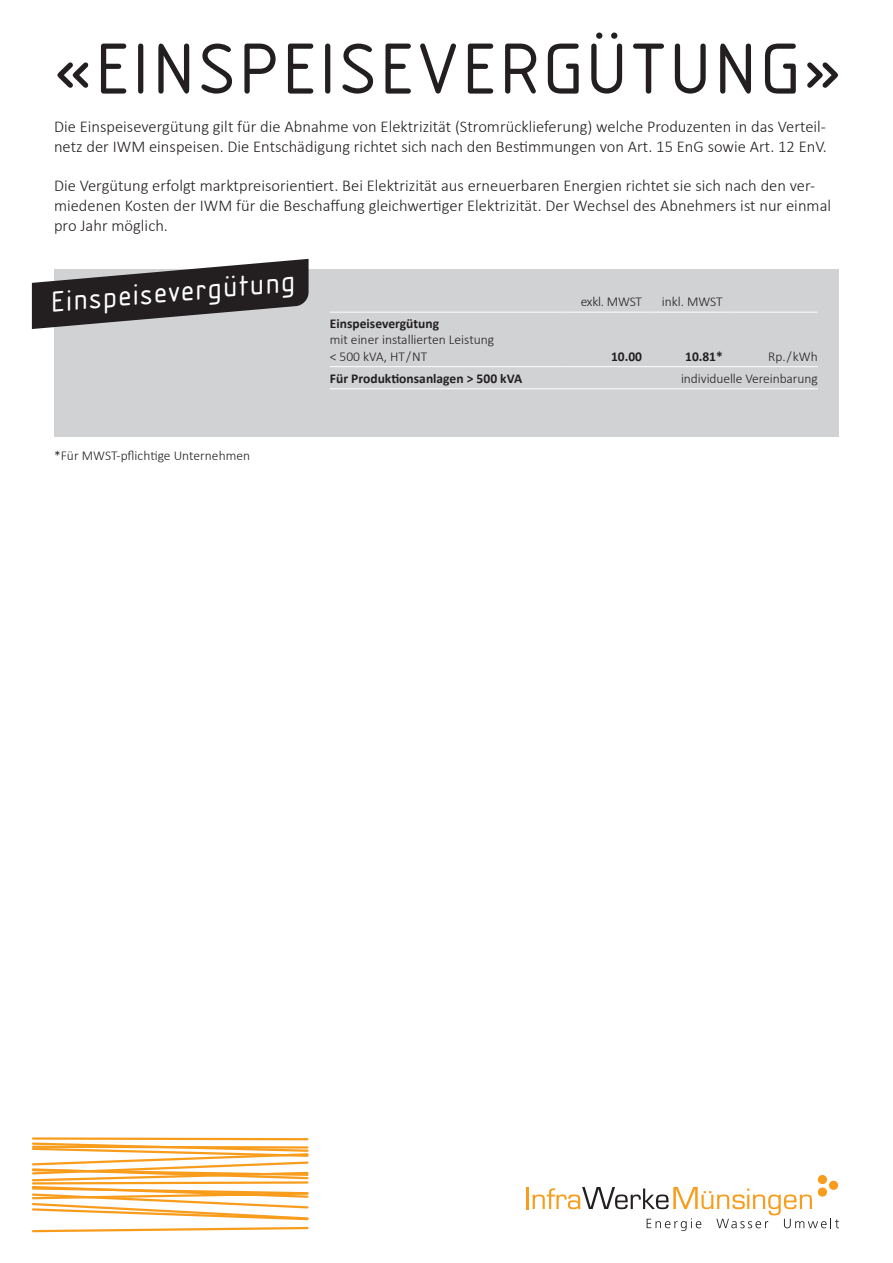
<style>
.page{position:relative;width:893px;height:1263px;background:#fff}
.page>*{position:absolute;margin:0;border:0;box-sizing:border-box;transform-origin:0 0}
.t1{font:75px "Isonorm D";letter-spacing:.035em;color:#231f20}
.t2{font:30px "Isonorm D";color:#fff}
.t3{font:300 16.5px/19.8px "Calibri";color:#231f20}
.t4{font:300 13.5px/16.2px "Calibri";color:#231f20}
.t5{font:700 13.5px "Calibri";color:#231f20}
.t6{font:300 13.5px "Calibri";letter-spacing:-.02em;color:#231f20}
</style>
<div class="page">
<div style="left:54px;top:269px;width:785px;height:168px;background:#d1d2d4"></div>
<hr style="left:330px;top:312px;width:237px;height:1px;background:#fff">
<hr style="left:567px;top:312px;width:81px;height:1px;background:#fff">
<hr style="left:648px;top:312px;width:81px;height:1px;background:#fff">
<hr style="left:729px;top:312px;width:89px;height:1px;background:#fff">
<hr style="left:330px;top:366px;width:237px;height:1px;background:#fff">
<hr style="left:567px;top:366px;width:81px;height:1px;background:#fff">
<hr style="left:648px;top:366px;width:81px;height:1px;background:#fff">
<hr style="left:729px;top:366px;width:89px;height:1px;background:#fff">
<hr style="left:330px;top:388px;width:237px;height:1px;background:#fff">
<hr style="left:567px;top:388px;width:81px;height:1px;background:#fff">
<hr style="left:648px;top:388px;width:81px;height:1px;background:#fff">
<hr style="left:729px;top:388px;width:89px;height:1px;background:#fff">
<hr style="left:526px;top:1187px;width:3px;height:22px;background:#f89c1c">
<svg style="left:533px;top:1175px;width:306px;height:56px"></svg>
<svg style="left:32px;top:259px;width:277px;height:70px"></svg>
<svg style="left:32px;top:1137px;width:277px;height:96px"></svg>
<h1 class="t1" style="left:54px;top:27px;width:789px">«EINSPEISEVERGÜTUNG»</h1>
<p class="t3" style="left:54px;top:116px;width:774px">Die Einspeisevergütung gilt für die Abnahme von Elektrizität (Stromrücklieferung) welche Produzenten in das Verteil&shy;netz der IWM einspeisen. Die Entschädigung richtet sich nach den Bestimmungen von Art. 15 EnG sowie Art. 12 EnV.</p>
<p class="t3" style="left:54px;top:176px;width:779px">Die Vergütung erfolgt marktpreisorientiert. Bei Elektrizität aus erneuerbaren Energien richtet sie sich nach den ver&shy;miedenen Kosten der IWM für die Beschaffung gleichwertiger Elektrizität. Der Wechsel des Abnehmers ist nur einmal pro Jahr möglich.</p>
<h2 class="t2" style="left:48px;top:286px;width:247px;rotate:-5deg">Einspeisevergütung</h2>
<p class="t4" style="left:54px;top:447px;width:198px">*Für MWST-pflichtige Unternehmen</p>
<p class="t5" style="left:330px;top:314px;width:111px">Einspeisevergütung</p>
<p class="t4" style="left:330px;top:332px;width:166px">mit einer installierten Leistung &lt; 500 kVA, HT / NT</p>
<p class="t6" style="left:581px;top:293px;width:63px">exkl. MWST</p>
<p class="t4" style="left:662px;top:293px;width:63px">inkl. MWST</p>
<p class="t5" style="left:611px;top:347px;width:32px">10.00</p>
<p class="t5" style="left:685px;top:347px;width:39px">10.81*</p>
<p class="t4" style="left:768px;top:348px;width:51px">Rp. / kWh</p>
<p class="t5" style="left:330px;top:369px;width:194px">Für Produktionsanlagen &gt; 500 kVA</p>
<p class="t4" style="left:681px;top:370px;width:138px">individuelle Vereinbarung</p>
</div>
